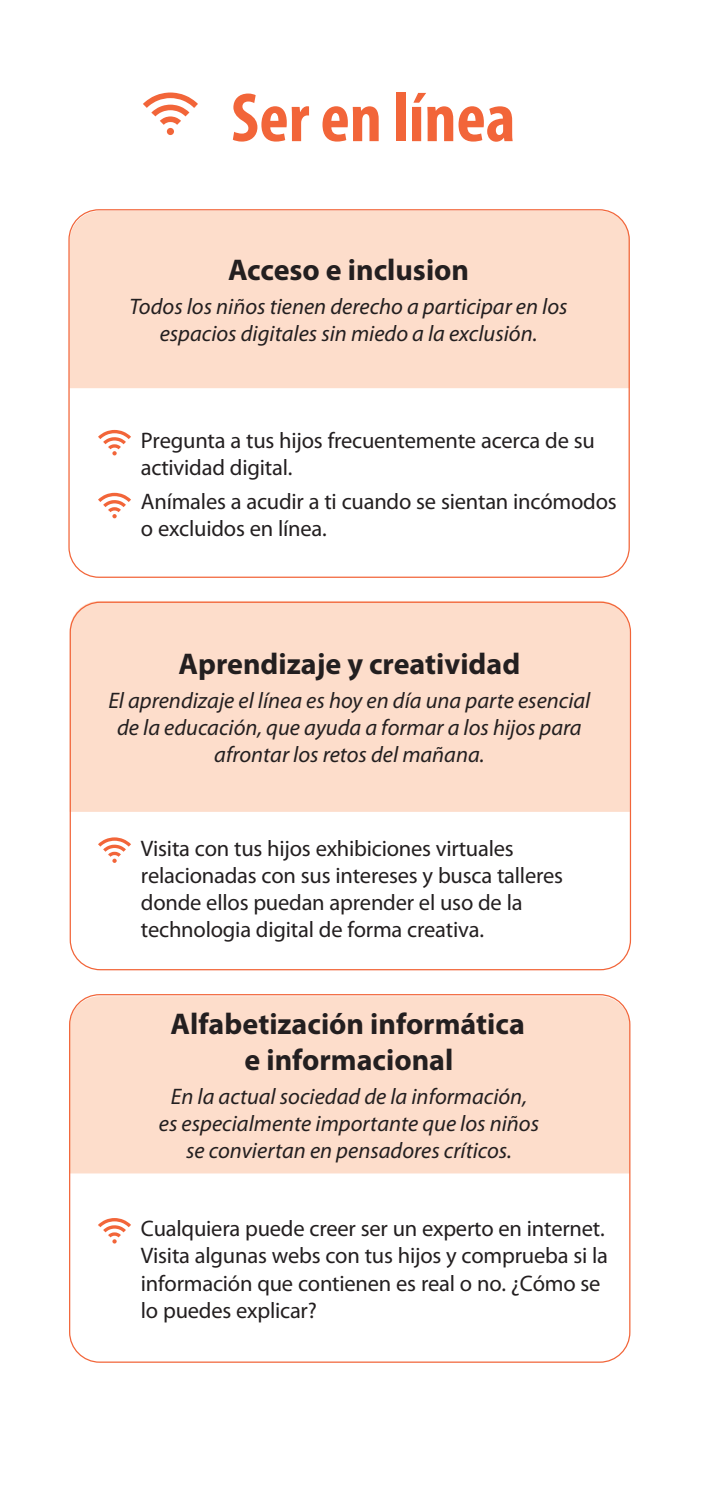
<style>
.page{position:relative;width:702px;height:1489px;background:#fff}
.page>*{position:absolute;margin:0;border:0;box-sizing:border-box;transform-origin:0 0}
.t1{font:700 condensed 70px "Myriad Pro";color:#f26539}
.t2{font:700 30px/36px "Myriad Pro";color:#231f20;text-align:center}
.t3{font:22.5px/27px "Myriad Pro";letter-spacing:-.01em;color:#231f20}
.t4{font:italic 22.5px/27px "Myriad Pro";color:#231f20;text-align:center}
</style>
<div class="page">
<div style="left:70px;top:211px;width:559px;height:177px;background:#fdddcb"></div>
<div style="left:70px;top:601px;width:559px;height:210px;background:#fdddcb"></div>
<div style="left:70px;top:996px;width:559px;height:177px;background:#fdddcb"></div>
<svg style="left:98px;top:837px;width:33px;height:25px"></svg>
<svg style="left:98px;top:1218px;width:33px;height:25px"></svg>
<svg style="left:98px;top:430px;width:33px;height:25px"></svg>
<svg style="left:98px;top:493px;width:33px;height:25px"></svg>
<svg style="left:143px;top:92px;width:55px;height:43px"></svg>
<h1 class="t1" style="left:231px;top:74px;width:286px">Ser en línea</h1>
<h2 class="t2" style="left:228px;top:251px;width:242px">Acceso e inclusion</h2>
<p class="t4" style="left:130px;top:293px;width:439px">Todos los niños tienen derecho a participar en los espacios digitales sin miedo a la exclusión.</p>
<p class="t3" style="left:141px;top:427px;width:455px">Pregunta a tus hijos frecuentemente acerca de su actividad digital.</p>
<p class="t3" style="left:141px;top:488px;width:477px">Anímales a acudir a ti cuando se sientan incómodos o excluidos en línea.</p>
<h2 class="t2" style="left:178px;top:644px;width:343px">Aprendizaje y creatividad</h2>
<p class="t4" style="left:108px;top:686px;width:483px">El aprendizaje el línea es hoy en día una parte esencial de la educación, que ayuda a formar a los hijos para afrontar los retos del mañana.</p>
<p class="t3" style="left:141px;top:834px;width:424px">Visita con tus hijos exhibiciones virtuales relacionadas con sus intereses y busca talleres donde ellos puedan aprender el uso de la technologia digital de forma creativa.</p>
<h2 class="t2" style="left:170px;top:1004px;width:356px">Alfabetización informática e informacional</h2>
<p class="t4" style="left:159px;top:1082px;width:381px">En la actual sociedad de la información, es especialmente importante que los niños se conviertan en pensadores críticos.</p>
<p class="t3" style="left:141px;top:1214px;width:468px">Cualquiera puede creer ser un experto en internet.<br>Visita algunas webs con tus hijos y comprueba si la información que contienen es real o no. ¿Cómo se lo puedes explicar?</p>
</div>
